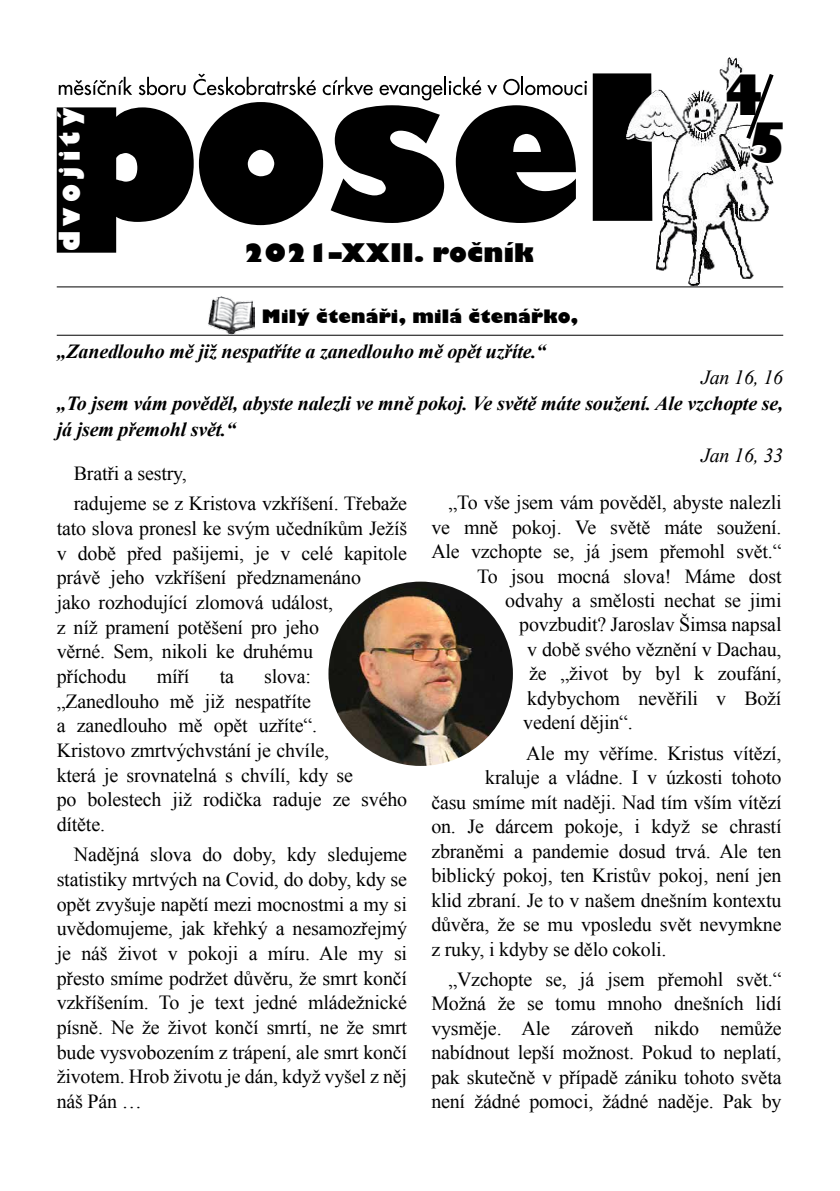
<style>
.page{position:relative;width:840px;height:1191px;background:#fff}
.page>*{position:absolute;margin:0;border:0;box-sizing:border-box;transform-origin:0 0}
.t1{font:800 54px "Gilbert";color:#000;scale:.84 1}
.t2{font:800 28px "Gilbert";letter-spacing:.2em;color:#fff;scale:.9 1}
.t3{font:800 25px "Gilbert";color:#000}
.t4{font:20px/24.6px "Times New Roman";letter-spacing:-.01em;color:#000}
.t5{font:italic 700 20px/26px "Times New Roman";letter-spacing:-.01em;color:#000}
.t6{font:italic 20px "Times New Roman";letter-spacing:-.01em;color:#000}
.t7{font:800 18px "Gilbert";letter-spacing:.01em;color:#000}
</style>
<div class="page">
<svg style="left:57px;top:73px;width:568px;height:180px;fill:#000"></svg>
<div style="left:57px;top:74px;width:532px;height:27px;background:#fff"></div>
<svg style="left:59px;top:77px;width:73px;height:18px"></svg>
<svg style="left:139px;top:77px;width:46px;height:18px"></svg>
<svg style="left:193px;top:74px;width:123px;height:21px"></svg>
<svg style="left:322px;top:77px;width:50px;height:18px"></svg>
<svg style="left:379px;top:77px;width:102px;height:23px"></svg>
<svg style="left:487px;top:85px;width:10px;height:10px"></svg>
<svg style="left:503px;top:77px;width:83px;height:18px"></svg>
<img style="left:625px;top:57px;width:149px;height:229px">
<svg style="left:722px;top:69px;width:52px;height:99px"></svg>
<hr style="left:57px;top:286px;width:725px;height:1px;background:#000">
<hr style="left:57px;top:335px;width:725px;height:1px;background:#000">
<img style="left:208px;top:296px;width:46px;height:38px">
<img style="left:328px;top:581px;width:184px;height:185px;border-radius:92px">
<h2 class="t2" style="left:53px;top:251px;width:160px;rotate:-90deg">dvojitý</h2>
<p class="t3" style="left:243px;top:238px;width:291px">2021–XXII. ročník</p>
<p class="t7" style="left:262px;top:305px;width:317px">Milý čtenáři, milá čtenářko,</p>
<p class="t5" style="left:57px;top:337px;width:491px">„Zanedlouho mě již nespatříte a zanedlouho mě opět uzříte.“</p>
<h1 class="t1" style="left:724px;top:63px;width:48px">4</h1>
<h1 class="t1" style="left:747px;top:111px;width:48px">5</h1>
<p class="t6" style="left:700px;top:363px;width:84px">Jan 16, 16</p>
<p class="t5" style="left:57px;top:389px;width:727px">„To jsem vám pověděl, abyste nalezli ve mně pokoj. Ve světě máte soužení. Ale vzchopte se, já jsem přemohl svět.“</p>
<p class="t6" style="left:700px;top:441px;width:84px">Jan 16, 33</p>
<p class="t4" style="left:74px;top:457px;width:335px;line-height:30.4px">Bratři a sestry,<br>radujeme se z Kristova vzkříšení. Třebaže</p>
<p class="t4" style="left:57px;top:515px;width:352px">tato slova pronesl ke svým učedníkům Ježíš v době před pašijemi, je v celé kapitole právě jeho vzkříšení předznamenáno<br>jako rozhodující zlomová událost,<br>z níž pramení potěšení pro jeho<br>věrné. Sem, nikoli ke druhému<br>příchodu</p>
<p class="t4" style="left:448px;top:490px;width:334px">„To vše jsem vám pověděl, abyste nalezli</p>
<p class="t4" style="left:431px;top:514px;width:351px">ve mně pokoj. Ve světě máte soužení.</p>
<p class="t4" style="left:431px;top:539px;width:351px">Ale vzchopte se, já jsem přemohl svět.“</p>
<p class="t4" style="left:477px;top:563px;width:306px">To jsou mocná slova! Máme dost</p>
<p class="t4" style="left:505px;top:587px;width:278px">odvahy a smělosti nechat se jimi</p>
<p class="t4" style="left:519px;top:612px;width:264px">povzbudit? Jaroslav Šimsa napsal</p>
<p class="t4" style="left:527px;top:636px;width:256px">v době svého věznění v Dachau,</p>
<p class="t4" style="left:529px;top:661px;width:254px">že „život by byl k zoufání,</p>
<p class="t4" style="left:527px;top:685px;width:255px">kdybychom nevěřili v Boží</p>
<p class="t4" style="left:523px;top:710px;width:111px">vedení dějin“.</p>
<p class="t4" style="left:526px;top:740px;width:257px">Ale my věříme. Kristus vítězí,</p>
<p class="t4" style="left:485px;top:764px;width:298px">kraluje a vládne. I v úzkosti tohoto</p>
<p class="t4" style="left:431px;top:789px;width:351px">času smíme mít naději. Nad tím vším vítězí</p>
<p class="t4" style="left:431px;top:813px;width:351px">on. Je dárcem pokoje, i když se chrastí</p>
<p class="t4" style="left:431px;top:838px;width:351px">zbraněmi a pandemie dosud trvá. Ale ten</p>
<p class="t4" style="left:431px;top:862px;width:351px">biblický pokoj, ten Kristův pokoj, není jen</p>
<p class="t4" style="left:431px;top:887px;width:351px">klid zbraní. Je to v našem dnešním kontextu</p>
<p class="t4" style="left:431px;top:911px;width:351px">důvěra, že se mu vposledu svět nevymkne</p>
<p class="t4" style="left:431px;top:936px;width:236px">z ruky, i kdyby se dělo cokoli.</p>
<p class="t4" style="left:431px;top:966px;width:351px;text-align:justify;text-indent:17px">„Vzchopte se, já jsem přemohl svět.“ Možná že se tomu mnoho dnešních lidí vysměje. Ale zároveň nikdo nemůže nabídnout lepší možnost. Pokud to neplatí, pak skutečně v případě zániku tohoto světa není žádné pomoci, žádné naděje. Pak by</p>
<p class="t4" style="left:57px;top:663px;width:352px;text-indent:207px">slova: „Zanedlouho mě již nespatříte<br>a zanedlouho mě opět uzříte“.<br>Kristovo zmrtvýchvstání je chvíle,<br>která je srovnatelná s chvílí, kdy se<br>po bolestech již rodička raduje ze svého dítěte.</p>
<p class="t4" style="left:57px;top:842px;width:352px;text-align:justify;text-indent:17px">Nadějná slova do doby, kdy sledujeme statistiky mrtvých na Covid, do doby, kdy se opět zvyšuje napětí mezi mocnostmi a my si uvědomujeme, jak křehký a nesamozřejmý je náš život v pokoji a míru. Ale my si přesto smíme podržet důvěru, že smrt končí vzkříšením. To je text jedné mládežnické písně. Ne že život končí smrtí, ne že smrt bude vysvobozením z trápení, ale smrt končí životem. Hrob životu je dán, když vyšel z něj náš Pán …</p>
<p class="t4" style="left:157px;top:663px;width:34px">míří</p>
<p class="t4" style="left:220px;top:663px;width:16px">ta</p>
</div>
